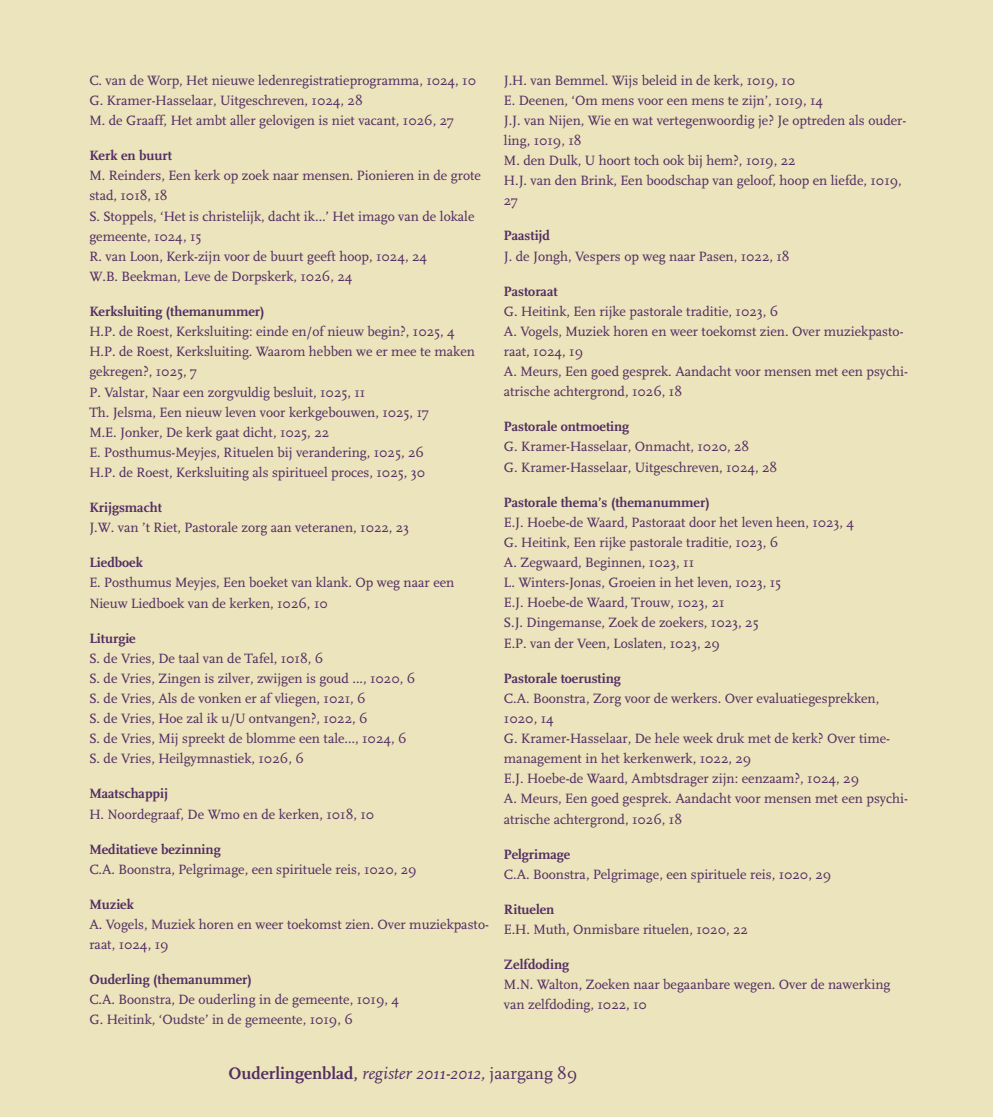
<style>
.page{position:relative;width:993px;height:1117px;background:#fff}
.page>*{position:absolute;margin:0;border:0;box-sizing:border-box;transform-origin:0 0}
.t1{font:italic 17.5px "Scala OT";color:#532e63}
.t2{font:14px/20.1px "Cscala";color:#532e63}
.t3{font:700 14px "Cscala";color:#532e63}
.s1{font-weight:700;font-style:normal}
.s2{font-style:normal}
</style>
<div class="page">
<div style="left:0;top:0;width:992px;height:1116px;background:#ece4bc"></div>
<p class="t2" style="left:89px;top:70px;width:388px">C. van de Worp, Het nieuwe ledenregistratieprogramma, 1024, 10<br>G. Kramer-Hasselaar, Uitgeschreven, 1024, 28<br>M. de Graaff, Het ambt aller gelovigen is niet vacant, 1026, 27</p>
<p class="t3" style="left:89px;top:148px;width:84px">Kerk en buurt</p>
<p class="t2" style="left:89px;top:166px;width:393px">M. Reinders, Een kerk op zoek naar mensen. Pionieren in de grote stad, 1018, 18<br>S. Stoppels, ‘Het is christelijk, dacht ik…’ Het imago van de lokale gemeente, 1024, 15<br>R. van Loon, Kerk-zijn voor de buurt geeft hoop, 1024, 24<br>W.B. Beekman, Leve de Dorpskerk, 1026, 24</p>
<p class="t3" style="left:89px;top:303px;width:177px">Kerksluiting (themanummer)</p>
<p class="t2" style="left:89px;top:321px;width:387px">H.P. de Roest, Kerksluiting: einde en/of nieuw begin?, 1025, 4<br>H.P. de Roest, Kerksluiting. Waarom hebben we er mee te maken gekregen?, 1025, 7<br>P. Valstar, Naar een zorgvuldig besluit, 1025, 11<br>Th. Jelsma, Een nieuw leven voor kerkgebouwen, 1025, 17<br>M.E. Jonker, De kerk gaat dicht, 1025, 22<br>E. Posthumus-Meyjes, Rituelen bij verandering, 1025, 26<br>H.P. de Roest, Kerksluiting als spiritueel proces, 1025, 30</p>
<p class="t3" style="left:89px;top:499px;width:74px">Krijgsmacht</p>
<p class="t2" style="left:89px;top:517px;width:321px">J.W. van ’t Riet, Pastorale zorg aan veteranen, 1022, 23</p>
<p class="t3" style="left:89px;top:554px;width:55px">Liedboek</p>
<p class="t2" style="left:89px;top:573px;width:366px">E. Posthumus Meyjes, Een boeket van klank. Op weg naar een<br>Nieuw Liedboek van de kerken, 1026, 10</p>
<p class="t3" style="left:89px;top:630px;width:48px">Liturgie</p>
<p class="t2" style="left:89px;top:648px;width:327px">S. de Vries, De taal van de Tafel, 1018, 6<br>S. de Vries, Zingen is zilver, zwijgen is goud ..., 1020, 6<br>S. de Vries, Als de vonken er af vliegen, 1021, 6<br>S. de Vries, Hoe zal ik u/U ontvangen?, 1022, 6<br>S. de Vries, Mij spreekt de blomme een tale…, 1024, 6<br>S. de Vries, Heilgymnastiek, 1026, 6</p>
<p class="t3" style="left:89px;top:785px;width:80px">Maatschappij</p>
<p class="t2" style="left:89px;top:804px;width:286px">H. Noordegraaf, De Wmo en de kerken, 1018, 10</p>
<p class="t3" style="left:89px;top:840px;width:133px">Meditatieve bezinning</p>
<p class="t2" style="left:89px;top:859px;width:329px">C.A. Boonstra, Pelgrimage, een spirituele reis, 1020, 29</p>
<p class="t3" style="left:89px;top:895px;width:46px">Muziek</p>
<p class="t2" style="left:89px;top:914px;width:401px">A. Vogels, Muziek horen en weer toekomst zien. Over muziekpasto&shy;raat, 1024, 19</p>
<p class="t3" style="left:89px;top:971px;width:164px">Ouderling (themanummer)</p>
<p class="t2" style="left:89px;top:989px;width:311px">C.A. Boonstra, De ouderling in de gemeente, 1019, 4<br>G. Heitink, ‘Oudste’ in de gemeente, 1019, 6</p>
<p class="t2" style="left:504px;top:70px;width:404px">J.H. van Bemmel. Wijs beleid in de kerk, 1019, 10<br>E. Deenen, ‘Om mens voor een mens te zijn’, 1019, 14<br>J.J. van Nijen, Wie en wat vertegenwoordig je? Je optreden als ouder&shy;ling, 1019, 18<br>M. den Dulk, U hoort toch ook bij hem?, 1019, 22<br>H.J. van den Brink, Een boodschap van geloof, hoop en liefde, 1019, 27</p>
<p class="t3" style="left:504px;top:228px;width:47px">Paastijd</p>
<p class="t2" style="left:504px;top:246px;width:287px">J. de Jongh, Vespers op weg naar Pasen, 1022, 18</p>
<p class="t3" style="left:504px;top:283px;width:55px">Pastoraat</p>
<p class="t2" style="left:504px;top:301px;width:405px">G. Heitink, Een rijke pastorale traditie, 1023, 6<br>A. Vogels, Muziek horen en weer toekomst zien. Over muziekpasto&shy;raat, 1024, 19<br>A. Meurs, Een goed gesprek. Aandacht voor mensen met een psychi&shy;atrische achtergrond, 1026, 18</p>
<p class="t3" style="left:504px;top:418px;width:127px">Pastorale ontmoeting</p>
<p class="t2" style="left:504px;top:437px;width:275px">G. Kramer-Hasselaar, Onmacht, 1020, 28<br>G. Kramer-Hasselaar, Uitgeschreven, 1024, 28</p>
<p class="t3" style="left:504px;top:494px;width:207px">Pastorale thema’s (themanummer)</p>
<p class="t2" style="left:504px;top:512px;width:352px">E.J. Hoebe-de Waard, Pastoraat door het leven heen, 1023, 4<br>G. Heitink, Een rijke pastorale traditie, 1023, 6<br>A. Zegwaard, Beginnen, 1023, 11<br>L. Winters-Jonas, Groeien in het leven, 1023, 15<br>E.J. Hoebe-de Waard, Trouw, 1023, 21<br>S.J. Dingemanse, Zoek de zoekers, 1023, 25<br>E.P. van der Veen, Loslaten, 1023, 29</p>
<p class="t3" style="left:504px;top:670px;width:118px">Pastorale toerusting</p>
<p class="t2" style="left:504px;top:688px;width:405px">C.A. Boonstra, Zorg voor de werkers. Over evaluatiegesprekken, 1020, 14<br>G. Kramer-Hasselaar, De hele week druk met de kerk? Over time&shy;management in het kerkenwerk, 1022, 29<br>E.J. Hoebe-de Waard, Ambtsdrager zijn: eenzaam?, 1024, 29<br>A. Meurs, Een goed gesprek. Aandacht voor mensen met een psychi&shy;atrische achtergrond, 1026, 18</p>
<p class="t3" style="left:504px;top:845px;width:68px">Pelgrimage</p>
<p class="t2" style="left:504px;top:864px;width:329px">C.A. Boonstra, Pelgrimage, een spirituele reis, 1020, 29</p>
<p class="t3" style="left:504px;top:900px;width:52px">Rituelen</p>
<p class="t2" style="left:504px;top:919px;width:245px">E.H. Muth, Onmisbare rituelen, 1020, 22</p>
<p class="t3" style="left:504px;top:956px;width:67px">Zelfdoding</p>
<p class="t2" style="left:504px;top:974px;width:388px">M.N. Walton, Zoeken naar begaanbare wegen. Over de nawerking van zelfdoding, 1022, 10</p>
<p class="t1" style="left:228px;top:1063px;width:350px"><span class="s1">Ouderlingenblad,</span> register 2011-2012, <span class="s2">jaargang 89</span></p>
</div>
